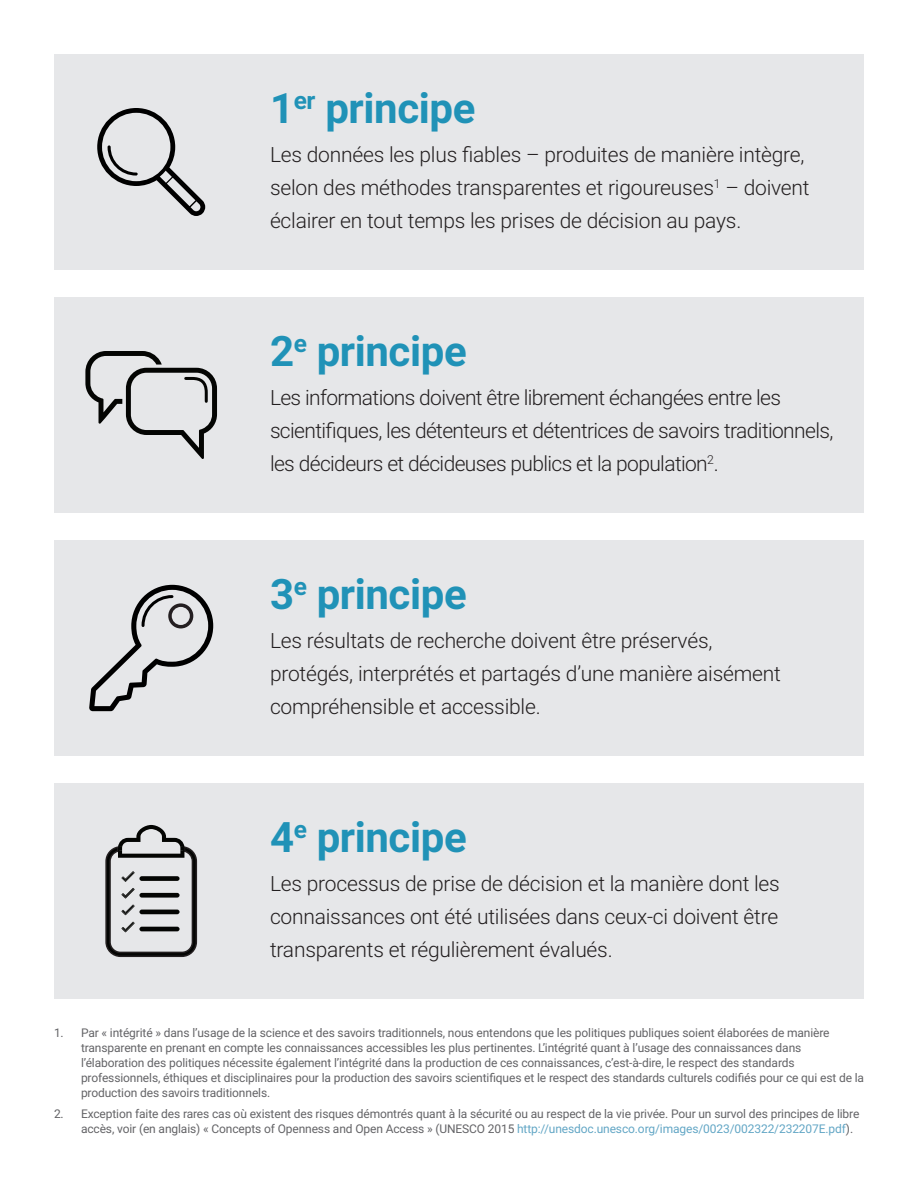
<style>
.page{position:relative;width:918px;height:1188px;background:#fff}
.page>*{position:absolute;margin:0;border:0;box-sizing:border-box;transform-origin:0 0}
.Table_Title{font:700 42px "Roboto";letter-spacing:-.01em;color:#2092b7}
.Table_Text{font:300 21px/33px "Roboto";letter-spacing:-.01em;color:#231f20}
.Table_Text-2{font:300 21px/33px "Roboto";letter-spacing:-.03em;color:#231f20}
.t1{font:12px/15px "Roboto";letter-spacing:-.01em;color:#636366}
.s1{color:#62a6c5}
</style>
<div class="page">
<div style="left:54px;top:54px;width:810px;height:216px;background:#e6e7e9"></div>
<div style="left:54px;top:297px;width:810px;height:216px;background:#e6e7e9"></div>
<svg style="left:85px;top:351px;width:132px;height:108px"></svg>
<div style="left:54px;top:540px;width:810px;height:216px;background:#e6e7e9"></div>
<div style="left:54px;top:783px;width:810px;height:216px;background:#e6e7e9"></div>
<svg style="left:105px;top:825px;width:93px;height:133px"></svg>
<hr style="left:139px;top:927px;width:41px;height:4px;background:#040503;border-radius:2px">
<svg style="left:89px;top:585px;width:124px;height:126px"></svg>
<svg style="left:97px;top:108px;width:108px;height:108px"></svg>
<p class="Table_Title" style="left:270px;top:78px;width:207px">1<sup>er</sup> principe</p>
<p class="Table_Text" style="left:270px;top:138px;width:541px">Les données les plus fiables – produites de manière intègre, selon des méthodes transparentes et rigoureuses<sup>1</sup> – doivent éclairer en tout temps les prises de décision au pays.</p>
<p class="Table_Title" style="left:270px;top:321px;width:198px">2<sup>e</sup> principe</p>
<p class="Table_Text-2" style="left:270px;top:381px;width:565px">Les informations doivent être librement échangées entre les scientifiques, les détenteurs et détentrices de savoirs traditionnels, les décideurs et décideuses publics et la population<sup>2</sup>.</p>
<p class="Table_Title" style="left:270px;top:564px;width:198px">3<sup>e</sup> principe</p>
<p class="Table_Text" style="left:270px;top:624px;width:512px">Les résultats de recherche doivent être préservés, protégés, interprétés et partagés d’une manière aisément compréhensible et accessible.</p>
<p class="Table_Title" style="left:270px;top:807px;width:198px">4<sup>e</sup> principe</p>
<p class="Table_Text" style="left:270px;top:867px;width:511px;text-align:justify">Les processus de prise de décision et la manière dont les connaissances ont été utilisées dans ceux-ci doivent être transparents et régulièrement évalués.</p>
<p class="t1" style="left:81px;top:1024px;width:785px;text-indent:-27px">1. Par « intégrité » dans l’usage de la science et des savoirs traditionnels, nous entendons que les politiques publiques soient élaborées de manière transparente en prenant en compte les connaissances accessibles les plus pertinentes. L’intégrité quant à l’usage des connaissances dans l’élaboration des politiques nécessite également l’intégrité dans la production de ces connaissances, c’est-à-dire, le respect des standards professionnels, éthiques et disciplinaires pour la production des savoirs scientifiques et le respect des standards culturels codifiés pour ce qui est de la production des savoirs traditionnels.</p>
<p class="t1" style="left:81px;top:1106px;width:780px;text-indent:-27px">2. Exception faite des rares cas où existent des risques démontrés quant à la sécurité ou au respect de la vie privée. Pour un survol des principes de libre accès, voir (en anglais) « Concepts of Openness and Open Access » (UNESCO 2015 <span class="s1">http://unesdoc.unesco.org/images/0023/002322/232207E.pdf</span>).</p>
</div>
